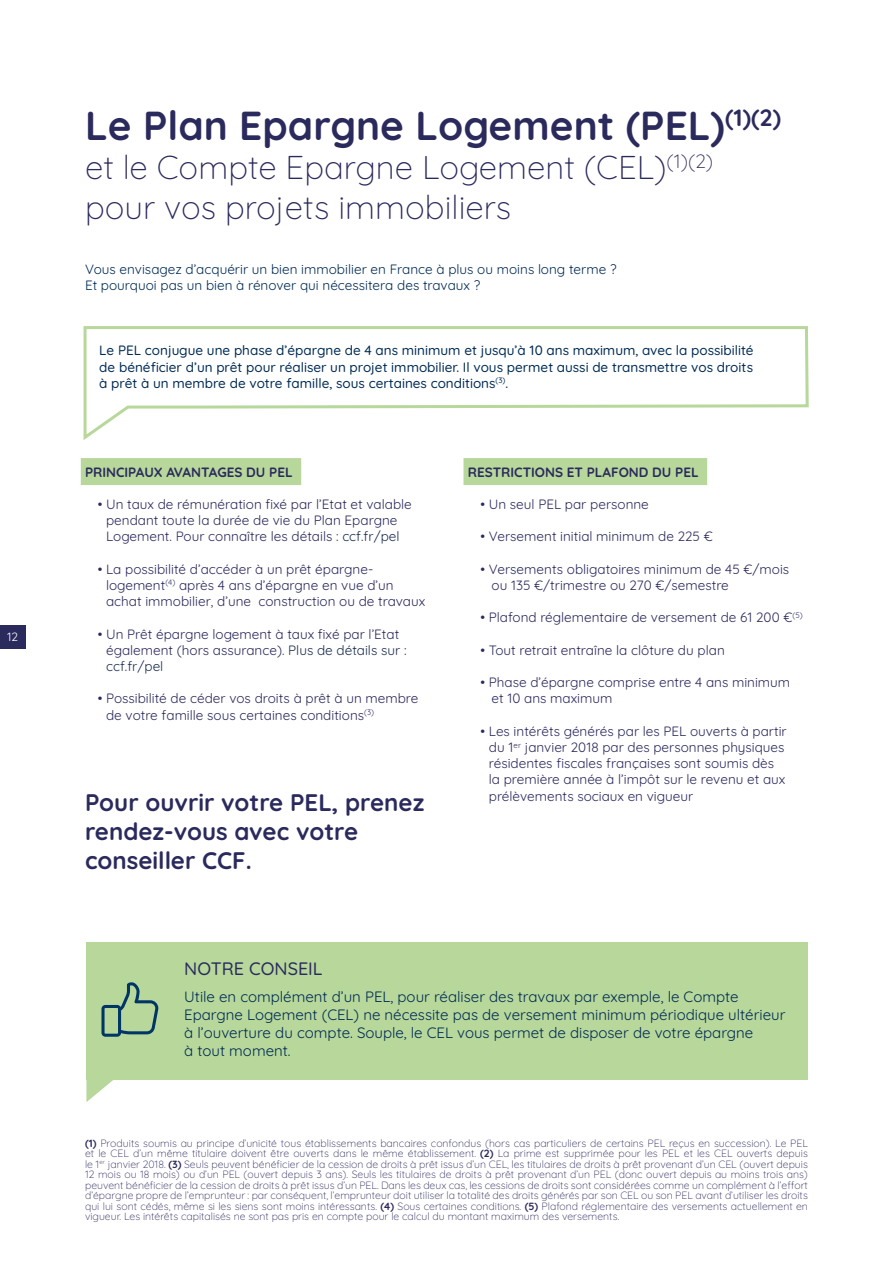
<style>
.page{position:relative;width:893px;height:1263px;background:#fff}
.page>*{position:absolute;margin:0;border:0;box-sizing:border-box;transform-origin:0 0}
.t1{font:700 40.5px "Quicksand";color:#2b2a5d}
.t2{font:300 33px/39.6px "Quicksand";color:#2b2a5d}
.t3{font:700 24px/28.8px "Quicksand";color:#2b2a5d}
.t4{font:500 18px "Quicksand";color:#2b2a5d}
.t5{font:15px/18px "Quicksand";color:#002b54}
.t6{font:13.5px/16.2px "Quicksand";color:#2b2a5d}
.t7{font:500 13.5px/16.2px "Quicksand";color:#002b54;text-align:justify}
.t8{font:13.5px/16.2px "Quicksand";color:#002b54}
.t9{font:700 13.5px "Quicksand";color:#2b2a5d}
.t10{font:12px "Quicksand";color:#fff}
.t11{font:300 10.5px/10.5px "Quicksand";color:#2b2a5d;text-align:justify}
.s1{color:#1a2e4f}
.s2{font-weight:700}
</style>
<div class="page">
<div style="left:0;top:625px;width:26px;height:23px;background:#2b2a5d"></div>
<div style="left:81px;top:458px;width:220px;height:27px;background:#b7d79b"></div>
<div style="left:463px;top:458px;width:244px;height:27px;background:#b7d79b"></div>
<svg style="left:83px;top:326px;width:726px;height:114px"></svg>
<div style="left:86px;top:942px;width:722px;height:137px;background:#b7d79b"></div>
<svg style="left:86px;top:1079px;width:44px;height:23px"></svg>
<svg style="left:101px;top:982px;width:57px;height:55px"></svg>
<p class="t10" style="left:7px;top:627px;width:13px">12</p>
<h1 class="t1" style="left:85px;top:94px;width:698px">Le Plan Epargne Logement (PEL)<sup>(1)(2)</sup></h1>
<h2 class="t2" style="left:85px;top:144px;width:630px">et le Compte Epargne Logement (CEL)<sup>(1)(2) </sup>pour vos projets immobiliers</h2>
<p class="t8" style="left:85px;top:260px;width:533px">Vous envisagez d’acquérir un bien immobilier en France à plus ou moins long terme ?<br>Et pourquoi pas un bien à rénover qui nécessitera des travaux ?</p>
<p class="t7" style="left:99px;top:341px;width:656px">Le PEL conjugue une phase d’épargne de 4 ans minimum et jusqu’à 10 ans maximum, avec la possibilité de bénéficier d’un prêt pour réaliser un projet immobilier. Il vous permet aussi de transmettre vos droits à prêt à un membre de votre famille, sous certaines conditions<sup>(3)</sup>.</p>
<p class="t9" style="left:85px;top:461px;width:209px">PRINCIPAUX AVANTAGES DU PEL</p>
<p class="t6" style="left:98px;top:495px;width:316px;text-align:center">• Un taux de rémunération fixé par l’Etat et valable pendant toute la durée de vie du Plan Epargne<br>Logement. Pour connaître les détails : <span class="s1">ccf.fr/pel</span></p>
<p class="t6" style="left:106px;top:559px;width:321px;text-indent:-8px">• La possibilité d’accéder à un prêt épargne&shy;logement<sup>(4)</sup> après 4 ans d’épargne en vue d’un achat immobilier, d’une construction ou de travaux</p>
<p class="t6" style="left:106px;top:624px;width:302px;text-indent:-8px">• Un Prêt épargne logement à taux fixé par l’Etat également (hors assurance). <span class="s1">Plus de détails sur : ccf.fr/pel</span></p>
<p class="t6" style="left:106px;top:689px;width:314px;text-indent:-8px">• Possibilité de céder vos droits à prêt à un membre de votre famille sous certaines conditions<sup>(3)</sup></p>
<h3 class="t3" style="left:85px;top:786px;width:341px">Pour ouvrir votre PEL, prenez rendez-vous avec votre conseiller CCF.</h3>
<p class="t9" style="left:468px;top:461px;width:232px">RESTRICTIONS ET PLAFOND DU PEL</p>
<p class="t6" style="left:480px;top:495px;width:170px">• Un seul PEL par personne</p>
<p class="t6" style="left:480px;top:527px;width:234px">• Versement initial minimum de 225 €</p>
<p class="t6" style="left:492px;top:559px;width:299px;text-indent:-11px">• Versements obligatoires minimum de 45 €/mois ou 135 €/trimestre ou 270 €/semestre</p>
<p class="t6" style="left:480px;top:608px;width:324px">• Plafond réglementaire de versement de 61 200 €<sup>(5)</sup></p>
<p class="t6" style="left:480px;top:640px;width:246px">• Tout retrait entraîne la clôture du plan</p>
<p class="t6" style="left:492px;top:673px;width:300px;text-indent:-11px">• Phase d’épargne comprise entre 4 ans minimum et 10 ans maximum</p>
<p class="t6" style="left:489px;top:721px;width:299px;text-indent:-8px">• Les intérêts générés par les PEL ouverts à partir du 1<sup>er</sup> janvier 2018 par des personnes physiques résidentes fiscales françaises sont soumis dès la première année à l’impôt sur le revenu et aux prélèvements sociaux en vigueur</p>
<h3 class="t4" style="left:184px;top:955px;width:140px">NOTRE CONSEIL</h3>
<p class="t5" style="left:184px;top:986px;width:603px">Utile en complément d’un PEL, pour réaliser des travaux par exemple, le Compte Epargne Logement (CEL) ne nécessite pas de versement minimum périodique ultérieur à l’ouverture du compte. Souple, le CEL vous permet de disposer de votre épargne<br>à tout moment.</p>
<p class="t11" style="left:85px;top:1137px;width:724px"><span class="s2">(1)</span> Produits soumis au principe d’unicité tous établissements bancaires confondus (hors cas particuliers de certains PEL reçus en succession). Le PEL et le CEL d’un même titulaire doivent être ouverts dans le même établissement. <span class="s2">(2)</span> La prime est supprimée pour les PEL et les CEL ouverts depuis le 1<sup>er</sup> janvier 2018. <span class="s2">(3)</span> Seuls peuvent bénéficier de la cession de droits à prêt issus d’un CEL, les titulaires de droits à prêt provenant d’un CEL (ouvert depuis 12 mois ou 18 mois) ou d’un PEL (ouvert depuis 3 ans). Seuls les titulaires de droits à prêt provenant d’un PEL (donc ouvert depuis au moins trois ans) peuvent bénéficier de la cession de droits à prêt issus d’un PEL. Dans les deux cas, les cessions de droits sont considérées comme un complément à l’effort d’épargne propre de l’emprunteur : par conséquent, l’emprunteur doit utiliser la totalité des droits générés par son CEL ou son PEL avant d’utiliser les droits qui lui sont cédés, même si les siens sont moins intéressants. <span class="s2">(4)</span> Sous certaines conditions. <span class="s2">(5)</span> Plafond réglementaire des versements actuellement en vigueur. Les intérêts capitalisés ne sont pas pris en compte pour le calcul du montant maximum des versements.</p>
</div>
